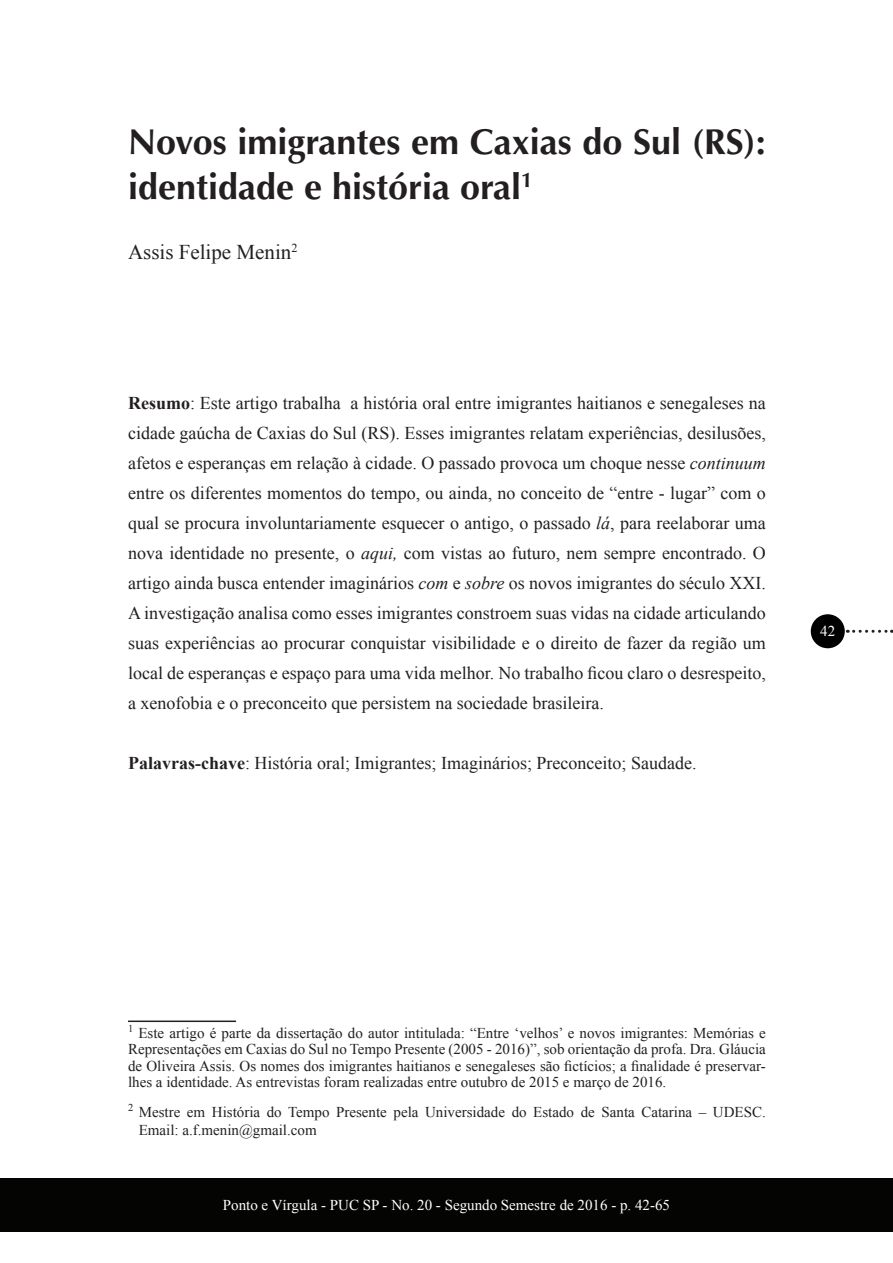
<style>
.page{position:relative;width:893px;height:1263px;background:#fff}
.page>*{position:absolute;margin:0;border:0;box-sizing:border-box;transform-origin:0 0}
.t1{font:700 36px/45px "Optima";color:#231f20}
.t2{font:21px "Times New Roman";color:#231f20}
.t3{font:18px/30px "Times New Roman";color:#231f20;text-align:justify}
.t4{font:15px/16.5px "Times New Roman";color:#231f20;text-align:justify}
.t5{font:15px "Times New Roman";color:#fff}
.s1{font-weight:700}
.s2{font-style:italic}
</style>
<div class="page">
<div style="left:0;top:1178px;width:893px;height:54px;background:#040503"></div>
<div style="left:811px;top:614px;width:34px;height:34px;background:#000;border-radius:50%"></div>
<svg style="left:854px;top:630px;width:38px;height:3px"></svg>
<hr style="left:128px;top:1020px;width:108px;height:2px;background:#231f20">
<h1 class="t1" style="left:128px;top:120px;width:639px">Novos imigrantes em Caxias do Sul (RS): identidade e história oral<sup>1</sup></h1>
<p class="t2" style="left:128px;top:238px;width:171px">Assis Felipe Menin<sup>2</sup></p>
<p class="t3" style="left:128px;top:388px;width:639px"><span class="s1">Resumo</span>: Este artigo trabalha a história oral entre imigrantes haitianos e senegaleses na cidade gaúcha de Caxias do Sul (RS). Esses imigrantes relatam experiências, desilusões, afetos e esperanças em relação à cidade. O passado provoca um choque nesse <span class="s2">continuum </span>entre os diferentes momentos do tempo, ou ainda, no conceito de “entre - lugar” com o qual se procura involuntariamente esquecer o antigo, o passado <span class="s2">lá</span>, para reelaborar uma nova identidade no presente, o <span class="s2">aqui,</span> com vistas ao futuro, nem sempre encontrado. O artigo ainda busca entender imaginários <span class="s2">com</span> e <span class="s2">sobre</span> os novos imigrantes do século XXI.<br>A investigação analisa como esses imigrantes constroem suas vidas na cidade articulando suas experiências ao procurar conquistar visibilidade e o direito de fazer da região um local de esperanças e espaço para uma vida melhor. No trabalho ficou claro o desrespeito, a xenofobia e o preconceito que persistem na sociedade brasileira.</p>
<p class="t3" style="left:128px;top:748px;width:570px"><span class="s1">Palavras-chave</span>: História oral; Imigrantes; Imaginários; Preconceito; Saudade.</p>
<p class="t5" style="left:820px;top:621px;width:16px">42</p>
<p class="t4" style="left:128px;top:1024px;width:639px"><sup>1</sup> Este artigo é parte da dissertação do autor intitulada: “Entre ‘velhos’ e novos imigrantes: Memórias e Representações em Caxias do Sul no Tempo Presente (2005 - 2016)”, sob orientação da profa. Dra. Gláucia de Oliveira Assis. Os nomes dos imigrantes haitianos e senegaleses são fictícios; a finalidade é preservar&shy;lhes a identidade. As entrevistas foram realizadas entre outubro de 2015 e março de 2016.</p>
<p class="t4" style="left:139px;top:1103px;width:629px;line-height:18px;text-indent:-11px"><sup>2</sup> Mestre em História do Tempo Presente pela Universidade do Estado de Santa Catarina – UDESC.<br>Email: a.f.menin@gmail.com</p>
<p class="t5" style="left:223px;top:1195px;width:449px">Ponto e Vírgula - PUC SP - No. 20 - Segundo Semestre de 2016 - p. 42-65</p>
</div>
